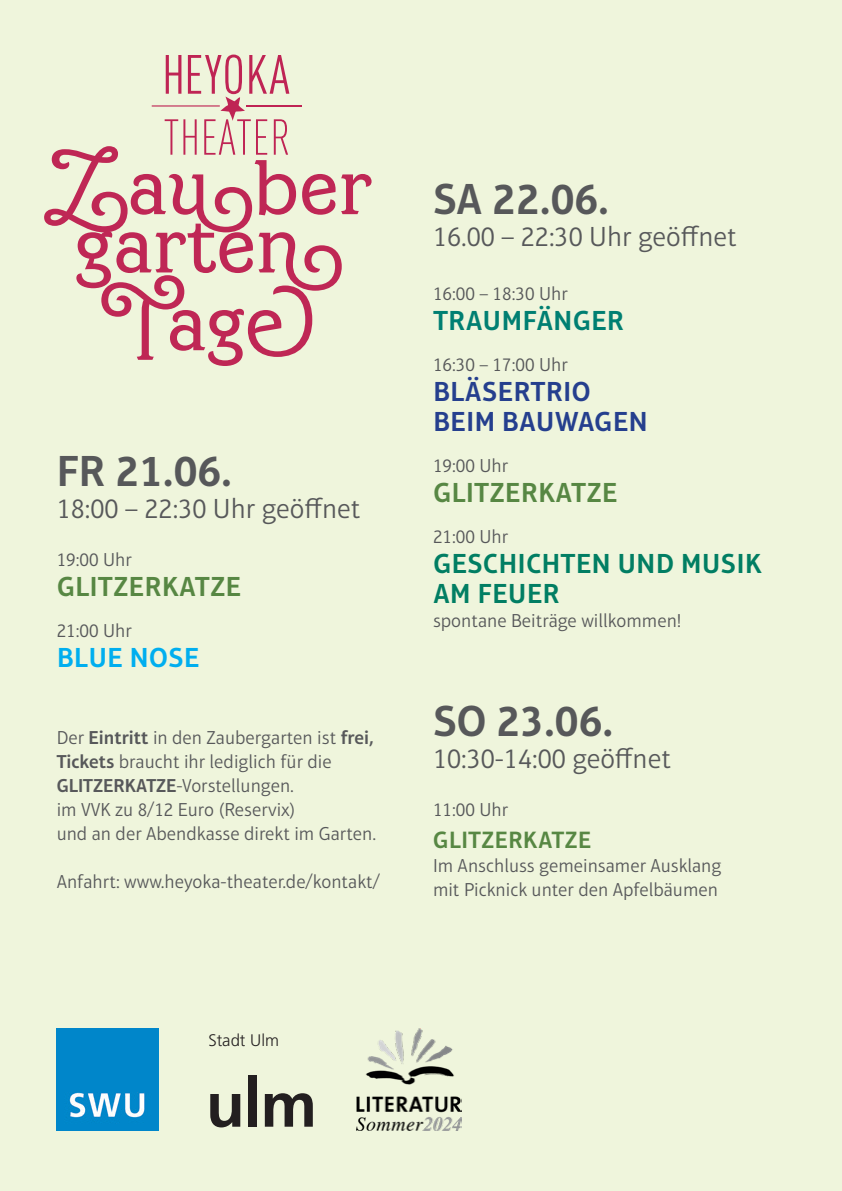
<style>
.page{position:relative;width:842px;height:1191px;background:#eff5dc}
.page>*{position:absolute;margin:0;border:0;box-sizing:border-box;transform-origin:0 0}
.t1{font:700 70.2px/58.2px "Canturiana";color:#bf2755;text-align:center}
.t2{font:600 44.2px "Aptifer Sans LT Pro";color:#57585a}
.t3{font:300 28px "Aptifer Sans LT Pro";color:#57585a}
.t4{font:600 28px/30px "Aptifer Sans LT Pro";letter-spacing:.025em;color:#017e63}
.t5{font:600 28px "Aptifer Sans LT Pro";letter-spacing:.025em;color:#578743}
.t6{font:600 28px/30px "Aptifer Sans LT Pro";letter-spacing:.025em;color:#253f8e}
.t7{font:600 28px "Aptifer Sans LT Pro";letter-spacing:.025em;color:#007f72}
.t8{font:600 28px "Aptifer Sans LT Pro";letter-spacing:.025em;color:#00aeef}
.t9{font:600 24px "Aptifer Sans LT Pro";letter-spacing:.025em;color:#578743}
.t10{font:300 19px/24px "Aptifer Sans LT Pro";color:#57585a}
.t11{font:300 16.8px "Frutiger";color:#231f20}
.s1{font-weight:600}
</style>
<div class="page">
<svg style="left:210px;top:1094px;width:30px;height:33px"></svg>
<div style="left:248px;top:1075px;width:9px;height:51px;background:#231f20"></div>
<svg style="left:265px;top:1093px;width:48px;height:33px"></svg>
<img style="left:57px;top:1028px;width:101px;height:102px">
<img style="left:356px;top:1028px;width:106px;height:102px">
<svg style="left:165px;top:55px;width:124px;height:100px"></svg>
<hr style="left:152px;top:105px;width:68px;height:2px;background:#bf2454">
<hr style="left:246px;top:105px;width:56px;height:1px;background:#bf2454">
<h1 class="t1" style="left:46px;top:161px;width:328px">Zauber garten</h1>
<h1 class="t1" style="left:101px;top:297px;width:215px">Tage</h1>
<h2 class="t2" style="left:57px;top:445px;width:177px">FR 21.06.</h2>
<h3 class="t3" style="left:57px;top:493px;width:305px">18:00 – 22:30 Uhr geöffnet</h3>
<p class="t10" style="left:57px;top:547px;width:77px">19:00 Uhr</p>
<h3 class="t5" style="left:57px;top:570px;width:185px">GLITZERKATZE</h3>
<p class="t10" style="left:57px;top:618px;width:77px">21:00 Uhr</p>
<h3 class="t8" style="left:57px;top:641px;width:144px">BLUE NOSE</h3>
<p class="t10" style="left:57px;top:726px;width:321px">Der <span class="s1">Eintritt</span> in den Zaubergarten ist <span class="s1">frei, Tickets</span> braucht ihr lediglich für die <span class="s1">GLITZERKATZE</span>-Vorstellungen.<br>im VVK zu 8/12 Euro (Reservix)<br>und an der Abendkasse direkt im Garten.</p>
<p class="t10" style="left:57px;top:870px;width:325px">Anfahrt: www.heyoka-theater.de/kontakt/</p>
<p class="t11" style="left:208px;top:1030px;width:72px">Stadt Ulm</p>
<h2 class="t2" style="left:433px;top:173px;width:178px">SA 22.06.</h2>
<h3 class="t3" style="left:433px;top:221px;width:305px">16.00 – 22:30 Uhr geöffnet</h3>
<p class="t10" style="left:433px;top:282px;width:136px">16:00 – 18:30 Uhr</p>
<h3 class="t7" style="left:433px;top:304px;width:192px">TRAUMFÄNGER</h3>
<p class="t10" style="left:433px;top:353px;width:136px">16:30 – 17:00 Uhr</p>
<h3 class="t6" style="left:433px;top:377px;width:216px">BLÄSERTRIO<br>BEIM BAUWAGEN</h3>
<p class="t10" style="left:433px;top:454px;width:77px">19:00 Uhr</p>
<h3 class="t5" style="left:433px;top:476px;width:185px">GLITZERKATZE</h3>
<p class="t10" style="left:433px;top:525px;width:77px">21:00 Uhr</p>
<h3 class="t4" style="left:433px;top:549px;width:330px">GESCHICHTEN UND MUSIK<br>AM FEUER</h3>
<p class="t10" style="left:433px;top:609px;width:250px">spontane Beiträge willkommen!</p>
<h2 class="t2" style="left:433px;top:694px;width:182px">SO 23.06.</h2>
<h3 class="t3" style="left:433px;top:742px;width:240px">10:30-14:00 geöffnet</h3>
<p class="t10" style="left:433px;top:797px;width:77px">11:00 Uhr</p>
<p class="t9" style="left:433px;top:825px;width:159px">GLITZERKATZE</p>
<p class="t10" style="left:433px;top:853px;width:290px">Im Anschluss gemeinsamer Ausklang mit Picknick unter den Apfelbäumen</p>
</div>
